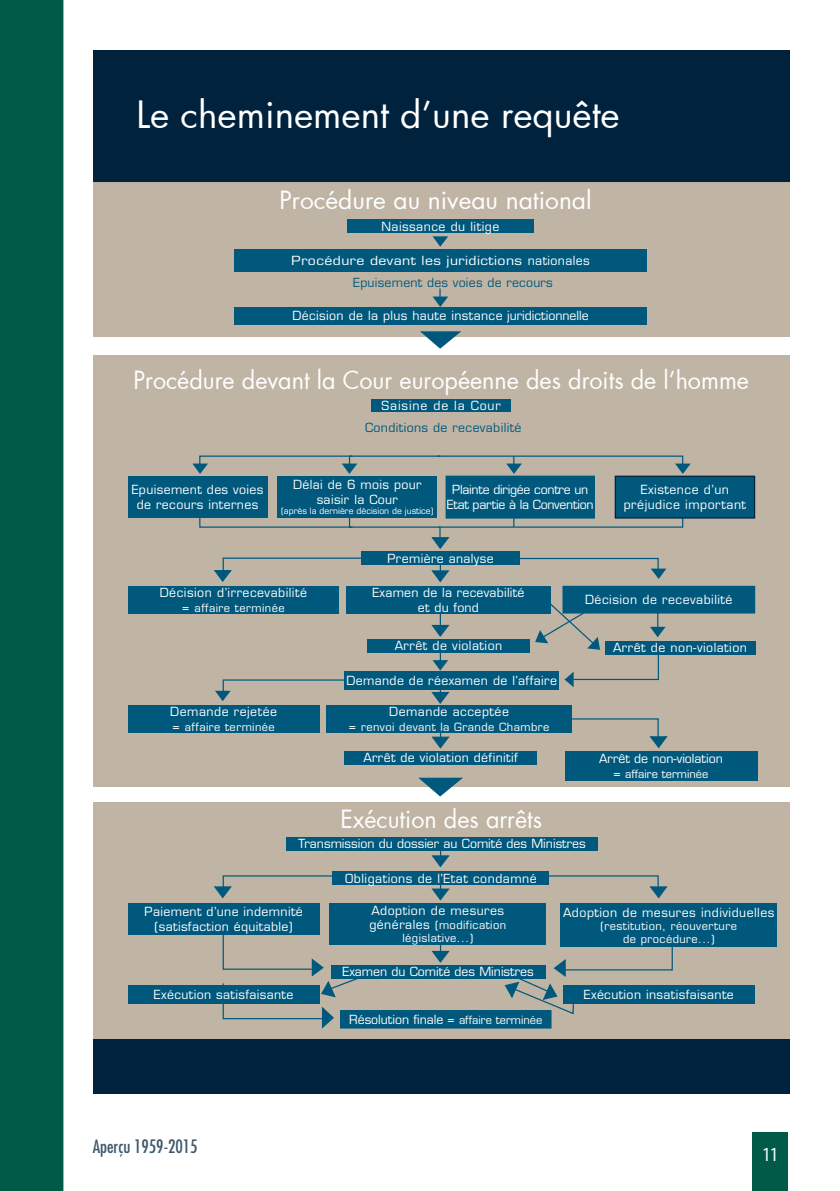
<style>
.page{position:relative;width:840px;height:1191px;background:#fff}
.page>*{position:absolute;margin:0;border:0;box-sizing:border-box;transform-origin:0 0}
.t1{font:36.8px "Futura";color:#fff}
.t2{font:24.6px "Futura";color:#fff;scale:.95 1}
.t3{font:24.6px "Futura";color:#fff}
.t4{font:condensed 20px "Myriad Pro";color:#fff}
.t5{font:condensed 18px "Futura Std";color:#3f596b}
.t6{font:12.2px/14.8px "Eurostile LT Std";letter-spacing:.03em;color:#fff;text-align:center}
.t7{font:12.2px "Eurostile LT Std";color:#fff}
.t8{font:12.2px "Eurostile LT Std";letter-spacing:.02em;color:#00597d}
.t9{font:12.2px/14.8px "Eurostile LT Std";letter-spacing:-.02em;color:#fff;text-align:center}
.t10{font:12.2px "Eurostile LT Std";letter-spacing:.03em;color:#fff;scale:1.15 1}
.t11{font:12.2px "Eurostile LT Std";letter-spacing:.07em;color:#fff}
.t12{font:11px/13.4px "Eurostile LT Std";letter-spacing:.04em;color:#fff;text-align:center}
.t13{font:11px "Eurostile LT Std";color:#fff}
.t14{font:8.6px "Eurostile LT Std";color:#fff}
.s1{font-size:12.2px}
.s2{font-size:11px}
</style>
<div class="page">
<div style="left:751px;top:1131px;width:36px;height:60px;background:#005a48"></div>
<div style="left:0;top:0;width:63px;height:1191px;background:#005a48"></div>
<div style="left:93px;top:1036px;width:696px;height:57px;background:#00223c"></div>
<div style="left:93px;top:355px;width:696px;height:432px;background:#c0b4a4"></div>
<div style="left:93px;top:802px;width:696px;height:236px;background:#c0b4a4"></div>
<div style="left:93px;top:140px;width:696px;height:197px;background:#c0b4a4"></div>
<div style="left:93px;top:50px;width:696px;height:132px;background:#00223c"></div>
<svg style="left:214px;top:875px;width:137px;height:24px"></svg>
<svg style="left:529px;top:717px;width:138px;height:32px"></svg>
<svg style="left:431px;top:944px;width:19px;height:19px"></svg>
<svg style="left:431px;top:887px;width:19px;height:14px"></svg>
<hr style="left:439px;top:871px;width:2px;height:20px;background:#00597d">
<svg style="left:431px;top:850px;width:19px;height:18px"></svg>
<svg style="left:529px;top:875px;width:138px;height:24px"></svg>
<svg style="left:431px;top:735px;width:19px;height:14px"></svg>
<hr style="left:439px;top:719px;width:2px;height:20px;background:#00597d">
<svg style="left:198px;top:497px;width:485px;height:207px"></svg>
<svg style="left:418px;top:777px;width:45px;height:20px"></svg>
<svg style="left:503px;top:944px;width:170px;height:71px"></svg>
<svg style="left:222px;top:928px;width:151px;height:101px"></svg>
<svg style="left:192px;top:455px;width:498px;height:19px"></svg>
<svg style="left:432px;top:236px;width:16px;height:11px"></svg>
<svg style="left:420px;top:331px;width:41px;height:18px"></svg>
<svg style="left:432px;top:288px;width:16px;height:19px"></svg>
<div style="left:329px;top:903px;width:217px;height:41px;background:#00597d"></div>
<div style="left:330px;top:965px;width:215px;height:13px;background:#00597d"></div>
<div style="left:340px;top:1010px;width:210px;height:18px;background:#00597d"></div>
<div style="left:128px;top:903px;width:191px;height:31px;background:#00597d"></div>
<div style="left:128px;top:985px;width:191px;height:19px;background:#00597d"></div>
<div style="left:560px;top:903px;width:216px;height:44px;background:#00597d"></div>
<div style="left:562px;top:985px;width:192px;height:19px;background:#00597d"></div>
<div style="left:286px;top:837px;width:311px;height:13px;background:#00597d"></div>
<div style="left:332px;top:871px;width:217px;height:13px;background:#00597d"></div>
<div style="left:128px;top:586px;width:211px;height:27px;background:#00597d"></div>
<div style="left:344px;top:751px;width:192px;height:13px;background:#00597d"></div>
<div style="left:564px;top:751px;width:193px;height:29px;background:#00597d"></div>
<div style="left:326px;top:704px;width:245px;height:28px;background:#00597d"></div>
<div style="left:128px;top:704px;width:191px;height:28px;background:#00597d"></div>
<div style="left:344px;top:671px;width:214px;height:18px;background:#00597d"></div>
<div style="left:367px;top:639px;width:162px;height:13px;background:#00597d"></div>
<div style="left:604px;top:641px;width:150px;height:14px;background:#00597d"></div>
<div style="left:346px;top:586px;width:204px;height:27px;background:#00597d"></div>
<div style="left:361px;top:551px;width:158px;height:14px;background:#00597d"></div>
<div style="left:128px;top:476px;width:139px;height:42px;background:#00597d"></div>
<div style="left:446px;top:476px;width:148px;height:42px;background:#00597d"></div>
<div style="left:445px;top:475px;width:149px;height:43px;border:1px solid #00597d"></div>
<div style="left:615px;top:476px;width:139px;height:42px;background:#00597d"></div>
<div style="left:614px;top:475px;width:140px;height:43px;border:1px solid #00223c"></div>
<div style="left:277px;top:476px;width:160px;height:42px;background:#00597d"></div>
<div style="left:562px;top:586px;width:192px;height:27px;background:#00597d"></div>
<div style="left:371px;top:399px;width:139px;height:13px;background:#00597d"></div>
<div style="left:234px;top:307px;width:412px;height:17px;background:#00597d"></div>
<div style="left:347px;top:219px;width:186px;height:14px;background:#00597d"></div>
<div style="left:234px;top:249px;width:412px;height:23px;background:#00597d"></div>
<p class="t1" style="left:136px;top:90px;width:484px">Le cheminement d’une requête</p>
<p class="t3" style="left:279px;top:183px;width:313px">Procédure au niveau national</p>
<p class="t6" style="left:381px;top:219px;width:119px">Naissance du litige</p>
<p class="t10" style="left:291px;top:253px;width:260px">Procédure devant les juridictions nationales</p>
<p class="t8" style="left:353px;top:275px;width:201px">Epuisement des voies de recours</p>
<p class="t6" style="left:292px;top:308px;width:297px">Décision de la plus haute instance juridictionnelle</p>
<p class="t2" style="left:133px;top:363px;width:649px">Procédure devant la Cour européenne des droits de l’homme</p>
<p class="t11" style="left:381px;top:398px;width:121px">Saisine de la Cour</p>
<p class="t8" style="left:365px;top:420px;width:158px">Conditions de recevabilité</p>
<p class="t6" style="left:293px;top:477px;width:130px">Délai de 6 mois pour saisir la Cour</p>
<p class="t14" style="left:281px;top:506px;width:154px">(après la dernière décision de justice)</p>
<p class="t6" style="left:132px;top:482px;width:133px">Epuisement des voies de recours internes</p>
<p class="t9" style="left:446px;top:482px;width:148px">Plainte dirigée contre un<br>Etat partie à la Convention</p>
<p class="t6" style="left:623px;top:482px;width:124px">Existence d’un préjudice important</p>
<p class="t6" style="left:160px;top:585px;width:149px">Décision d’irrecevabilité</p>
<p class="t12" style="left:182px;top:601px;width:104px"><span class="s1">=</span> affaire terminée</p>
<p class="t6" style="left:170px;top:704px;width:108px">Demande rejetée</p>
<p class="t12" style="left:172px;top:720px;width:104px"><span class="s1">=</span> affaire terminée</p>
<p class="t6" style="left:387px;top:551px;width:108px">Première analyse</p>
<p class="t6" style="left:372px;top:585px;width:153px">Examen de la recevabilité et du fond</p>
<p class="t6" style="left:584px;top:592px;width:149px">Décision de recevabilité</p>
<p class="t6" style="left:394px;top:638px;width:109px">Arrêt de violation</p>
<p class="t6" style="left:612px;top:640px;width:135px">Arrêt de non-violation</p>
<p class="t6" style="left:346px;top:673px;width:212px">Demande de réexamen de l’affaire</p>
<p class="t6" style="left:389px;top:704px;width:121px">Demande acceptée</p>
<p class="t12" style="left:348px;top:720px;width:202px"><span class="s1">=</span> renvoi devant la Grande Chambre</p>
<p class="t6" style="left:363px;top:750px;width:156px">Arrêt de violation définitif</p>
<p class="t7" style="left:598px;top:751px;width:125px">Arrêt de non-violation</p>
<p class="t13" style="left:613px;top:767px;width:96px"><span class="s1">=</span> affaire terminée</p>
<p class="t2" style="left:340px;top:802px;width:214px">Exécution des arrêts</p>
<p class="t7" style="left:298px;top:836px;width:289px">Transmission du dossier au Comité des Ministres</p>
<p class="t6" style="left:345px;top:871px;width:193px">Obligations de l’Etat condamné</p>
<p class="t6" style="left:144px;top:904px;width:160px">Paiement d’une indemnité (satisfaction équitable)</p>
<p class="t6" style="left:154px;top:987px;width:141px">Exécution satisfaisante</p>
<p class="t6" style="left:371px;top:903px;width:134px">Adoption de mesures</p>
<p class="t12" style="left:369px;top:918px;width:138px"><span class="s1">générales</span> (modification législative...)</p>
<p class="t7" style="left:342px;top:964px;width:193px">Examen du Comité des Ministres</p>
<p class="t7" style="left:349px;top:1012px;width:194px">Résolution finale = <span class="s2">affaire terminée</span></p>
<p class="t6" style="left:562px;top:905px;width:213px">Adoption de mesures individuelles</p>
<p class="t12" style="left:600px;top:919px;width:138px">(restitution, réouverture de procédure...)</p>
<p class="t6" style="left:583px;top:987px;width:151px">Exécution insatisfaisante</p>
<h3 class="t5" style="left:93px;top:1135px;width:106px">Aperçu 1959-2015</h3>
<h3 class="t4" style="left:761px;top:1142px;width:17px">11</h3>
</div>
